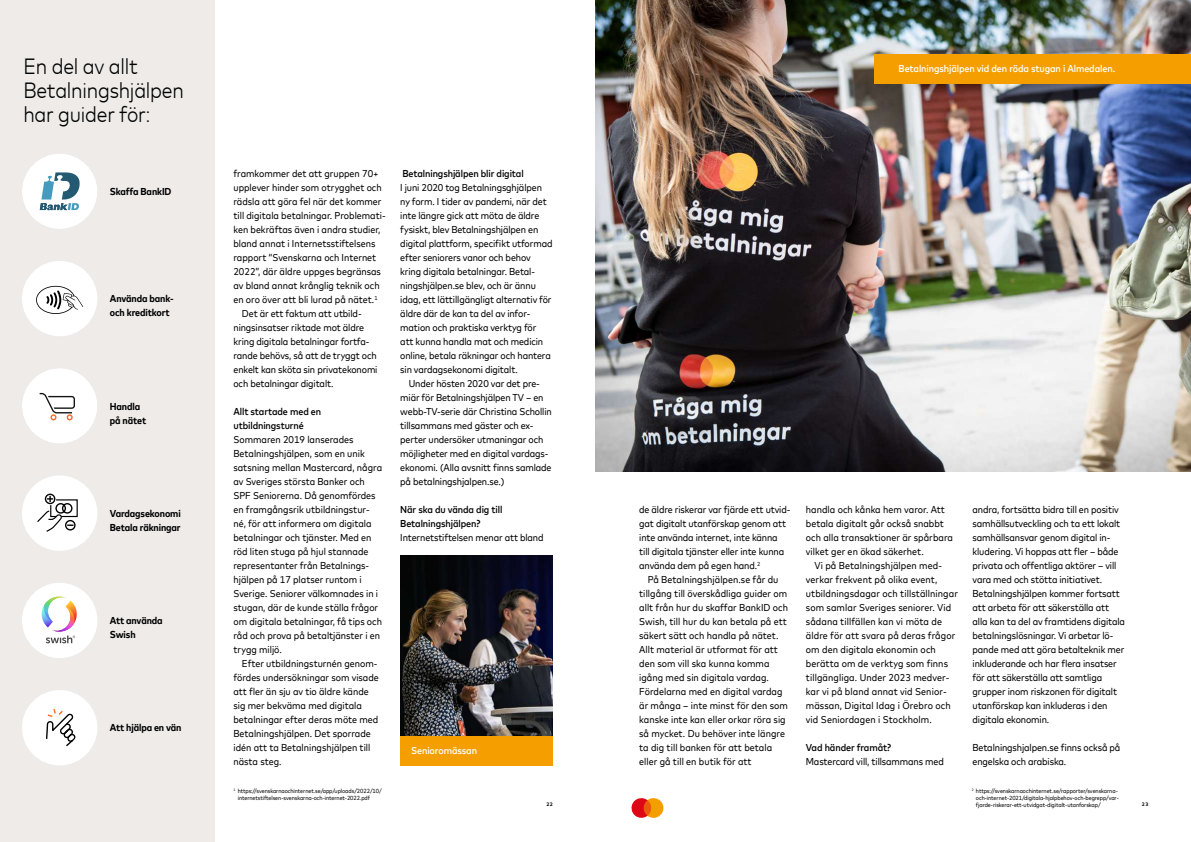
<style>
.page{position:relative;width:1191px;height:842px;background:#fff}
.page>*{position:absolute;margin:0;border:0;box-sizing:border-box;transform-origin:0 0}
.t1{font:300 22px/24px "Mark For MC Nrw";letter-spacing:-.01em;color:#000}
.t2{font:10px/14px "Mark For MC Nrw";letter-spacing:-.01em;color:#000}
.t3{font:10px/14px "Mark For MC Nrw";letter-spacing:.01em;color:#000}
.t4{font:500 10px/14px "Mark For MC Nrw";letter-spacing:-.01em;color:#000}
.t5{font:700 10px/14px "Mark For MC Nrw";letter-spacing:-.01em;color:#000}
.t6{font:500 10px "Mark For MC Nrw";letter-spacing:-.01em;color:#fff}
.t7{font:6px/7px "Mark For MC Nrw";letter-spacing:-.01em;color:#000}
.t8{font:700 5px "Mark Offc For MC";color:#000}
</style>
<div class="page">
<img style="left:595px;top:0;width:596px;height:471px">
<div style="left:0;top:0;width:214px;height:842px;background:#eeebe8"></div>
<div style="left:22px;top:154px;width:75px;height:75px;background:#fff;border-radius:50%"></div>
<svg style="left:40px;top:172px;width:40px;height:38px"></svg>
<div style="left:22px;top:261px;width:75px;height:75px;background:#fff;border-radius:50%"></div>
<svg style="left:36px;top:286px;width:47px;height:28px"></svg>
<div style="left:22px;top:368px;width:75px;height:76px;background:#fff;border-radius:50%"></div>
<svg style="left:40px;top:393px;width:35px;height:27px"></svg>
<div style="left:22px;top:475px;width:75px;height:76px;background:#fff;border-radius:38px"></div>
<svg style="left:37px;top:494px;width:41px;height:38px"></svg>
<div style="left:22px;top:583px;width:75px;height:75px;background:#fff;border-radius:38px"></div>
<svg style="left:41px;top:596px;width:36px;height:47px"></svg>
<div style="left:22px;top:690px;width:75px;height:75px;background:#fff;border-radius:38px"></div>
<svg style="left:46px;top:708px;width:29px;height:39px"></svg>
<img style="left:400px;top:555px;width:153px;height:180px">
<div style="left:874px;top:54px;width:317px;height:30px;background:#f59e00"></div>
<div style="left:400px;top:735px;width:153px;height:30px;background:#f59e00"></div>
<svg style="left:631px;top:798px;width:32px;height:20px"></svg>
<h1 class="t1" style="left:23px;top:53px;width:162px">En del av allt<br>Betalningshjälpen har guider för:</h1>
<p class="t5" style="left:110px;top:184px;width:63px">Skaffa BankID</p>
<p class="t5" style="left:110px;top:291px;width:65px">Använda bank&shy;och kreditkort</p>
<p class="t5" style="left:110px;top:398px;width:38px">Handla på nätet</p>
<p class="t5" style="left:110px;top:505px;width:72px">Vardagsekonomi<br>Betala räkningar</p>
<p class="t5" style="left:110px;top:613px;width:54px">Att använda<br>Swish</p>
<p class="t5" style="left:110px;top:720px;width:73px">Att hjälpa en vän</p>
<p class="t6" style="left:898px;top:61px;width:218px">Betalningshjälpen vid den röda stugan i Almedalen.</p>
<p class="t2" style="left:233px;top:166px;width:147px">framkommer det att gruppen 70+</p>
<p class="t2" style="left:233px;top:180px;width:150px">upplever hinder som otrygghet och</p>
<p class="t2" style="left:233px;top:194px;width:149px">rädsla att göra fel när det kommer</p>
<p class="t2" style="left:233px;top:208px;width:154px">till digitala betalningar. Problemati-</p>
<p class="t2" style="left:233px;top:222px;width:148px">ken bekräftas även i andra studier,</p>
<p class="t2" style="left:233px;top:236px;width:144px">bland annat i Internetsstiftelsens</p>
<p class="t2" style="left:233px;top:250px;width:144px">rapport “Svenskarna och Internet</p>
<p class="t2" style="left:233px;top:264px;width:149px">2022”, där äldre uppges begränsas</p>
<p class="t2" style="left:233px;top:278px;width:148px">av bland annat krånglig teknik och</p>
<p class="t2" style="left:233px;top:292px;width:146px">en oro över att bli lurad på nätet.<sup>1</sup></p>
<p class="t2" style="left:242px;top:306px;width:121px">Det är ett faktum att utbild-</p>
<p class="t2" style="left:233px;top:320px;width:132px">ningsinsatser riktade mot äldre</p>
<p class="t2" style="left:233px;top:334px;width:137px">kring digitala betalningar fortfa-</p>
<p class="t2" style="left:233px;top:348px;width:145px">rande behövs, så att de tryggt och</p>
<p class="t2" style="left:233px;top:362px;width:146px">enkelt kan sköta sin privatekonomi</p>
<p class="t2" style="left:233px;top:376px;width:102px">och betalningar digitalt.</p>
<p class="t4" style="left:233px;top:404px;width:89px">Allt startade med en utbildningsturné</p>
<p class="t2" style="left:233px;top:432px;width:150px">Sommaren 2019 lanserades<br>Betalningshjälpen, som en unik satsning mellan Mastercard, några av Sveriges största Banker och<br>SPF Seniorerna. Då genomfördes en framgångsrik utbildningstur&shy;né, för att informera om digitala betalningar och tjänster. Med en röd liten stuga på hjul stannade representanter från Betalnings&shy;hjälpen på 17 platser runtom i<br>Sverige. Seniorer välkomnades in i stugan, där de kunde ställa frågor om digitala betalningar, få tips och råd och prova på betaltjänster i en trygg miljö.</p>
<p class="t2" style="left:233px;top:656px;width:147px;text-indent:9px">Efter utbildningsturnén genom&shy;fördes undersökningar som visade att fler än sju av tio äldre kände sig mer bekväma med digitala betalningar efter deras möte med<br>Betalningshjälpen. Det sporrade idén att ta Betalningshjälpen till nästa steg.</p>
<p class="t7" style="left:238px;top:786px;width:146px;text-indent:-4px"><sup>1</sup> https://svenskarnaochinternet.se/app/uploads/2022/10/ internetstiftelsen-svenskarna-och-internet-2022.pdf</p>
<p class="t4" style="left:402px;top:166px;width:123px">Betalningshjälpen blir digital</p>
<p class="t2" style="left:400px;top:180px;width:154px">I juni 2020 tog Betalningsghjälpen ny form. I tider av pandemi, när det inte längre gick att möta de äldre fysiskt, blev Betalningshjälpen en digital plattform, specifikt utformad efter seniorers vanor och behov kring digitala betalningar. Betal&shy;ningshjälpen.se blev, och är ännu idag, ett lättillgängligt alternativ för äldre där de kan ta del av infor&shy;mation och praktiska verktyg för<br>att kunna handla mat och medicin online, betala räkningar och hantera sin vardagsekonomi digitalt.</p>
<p class="t2" style="left:400px;top:376px;width:153px;text-indent:8px">Under hösten 2020 var det pre&shy;miär för Betalningshjälpen TV – en webb-TV-serie där Christina Schollin tillsammans med gäster och ex&shy;perter undersöker utmaningar och möjligheter med en digital vardags&shy;ekonomi. (Alla avsnitt finns samlade på betalningshjalpen.se.)</p>
<p class="t4" style="left:400px;top:502px;width:104px">När ska du vända dig till<br>Betalningshjälpen?</p>
<p class="t2" style="left:400px;top:530px;width:145px">Internetstiftelsen menar att bland</p>
<p class="t6" style="left:411px;top:743px;width:67px">Senioromässan</p>
<p class="t2" style="left:639px;top:502px;width:153px">de äldre riskerar var fjärde ett utvid&shy;gat digitalt utanförskap genom att inte använda internet, inte känna till digitala tjänster eller inte kunna använda dem på egen hand.<sup>2</sup></p>
<p class="t2" style="left:639px;top:572px;width:150px;text-indent:8px">På Betalningshjälpen.se får du tillgång till överskådliga guider om allt från hur du skaffar BankID och<br>Swish, till hur du kan betala på ett säkert sätt och handla på nätet.<br>Allt material är utformat för att den som vill ska kunna komma igång med sin digitala vardag.<br>Fördelarna med en digital vardag är många – inte minst för den som kanske inte kan eller orkar röra sig så mycket. Du behöver inte längre ta dig till banken för att betala eller gå till en butik för att</p>
<p class="t2" style="left:806px;top:502px;width:149px">handla och kånka hem varor. Att betala digitalt går också snabbt och alla transaktioner är spårbara vilket ger en ökad säkerhet.</p>
<p class="t3" style="left:806px;top:558px;width:154px;text-indent:8px">Vi på Betalningshjälpen med&shy;verkar frekvent på olika event, utbildningsdagar och tillställningar som samlar Sveriges seniorer. Vid sådana tillfällen kan vi möta de äldre för att svara på deras frågor om den digitala ekonomin och berätta om de verktyg som finns tillgängliga. Under 2023 medver&shy;kar vi på bland annat vid Senior&shy;mässan, Digital Idag i Örebro och vid Seniordagen i Stockholm.</p>
<p class="t4" style="left:806px;top:740px;width:87px">Vad händer framåt?</p>
<p class="t2" style="left:806px;top:754px;width:139px">Mastercard vill, tillsammans med</p>
<p class="t2" style="left:972px;top:502px;width:154px">andra, fortsätta bidra till en positiv samhällsutveckling och ta ett lokalt samhällsansvar genom digital in&shy;kludering. Vi hoppas att fler – både privata och offentliga aktörer – vill vara med och stötta initiativet.<br>Betalningshjälpen kommer fortsatt att arbeta för att säkerställa att alla kan ta del av framtidens digitala betalningslösningar. Vi arbetar lö&shy;pande med att göra betalteknik mer inkluderande och har flera insatser för att säkerställa att samtliga grupper inom riskzonen för digitalt utanförskap kan inkluderas i den digitala ekonomin.</p>
<p class="t2" style="left:972px;top:740px;width:149px">Betalningshjalpen.se finns också på engelska och arabiska.</p>
<p class="t7" style="left:976px;top:786px;width:144px;text-indent:-4px"><sup>2</sup> https://svenskarnaochinternet.se/rapporter/svenskarna&shy;och-internet-2021/digitala-hjalpbehov-och-begrepp/var&shy;fjarde-riskerar-ett-utvidgat-digitalt-utanforskap/</p>
<p class="t8" style="left:546px;top:800px;width:8px">22</p>
<p class="t8" style="left:1141px;top:800px;width:8px">23</p>
</div>
